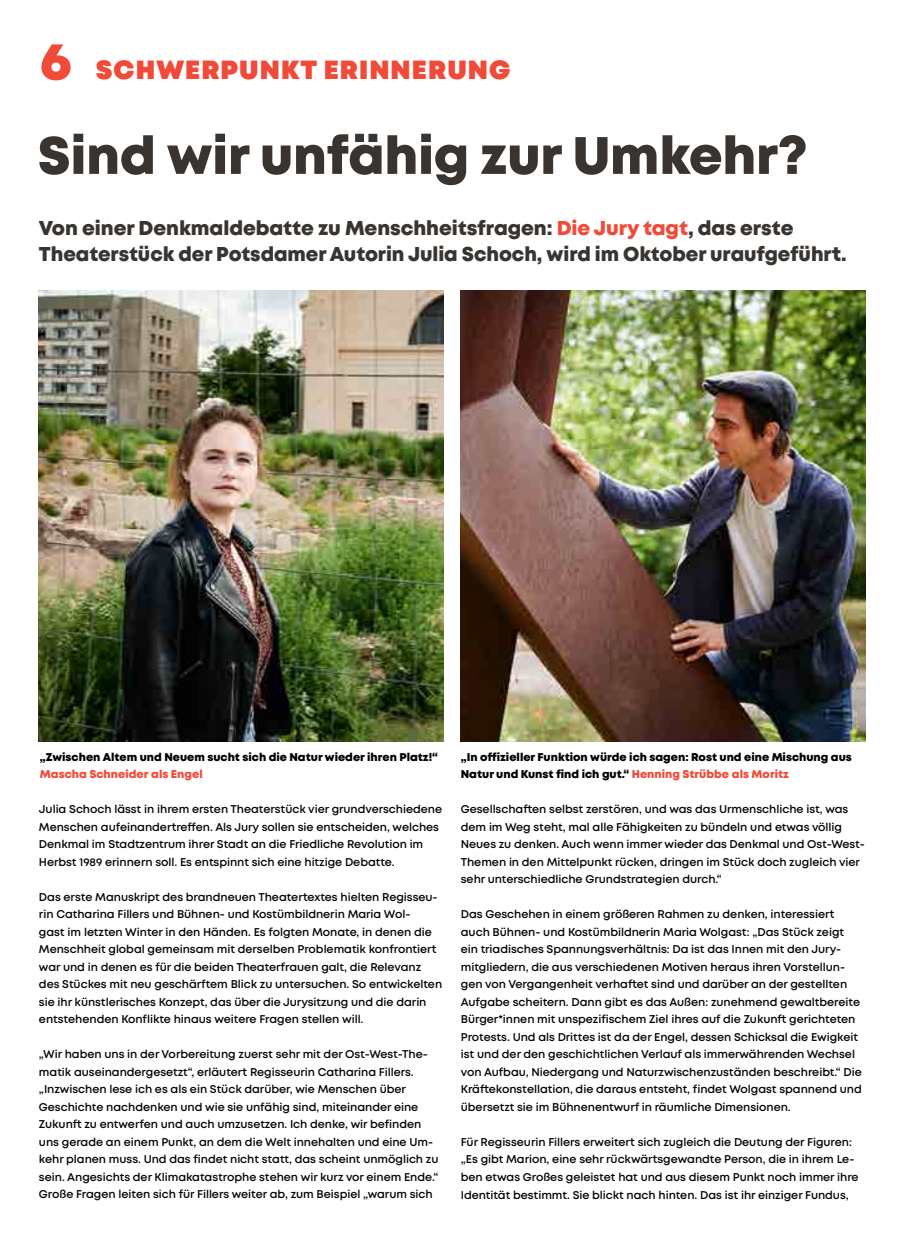
<style>
.page{position:relative;width:904px;height:1241px;background:#fff}
.page>*{position:absolute;margin:0;border:0;box-sizing:border-box;transform-origin:0 0}
.t1{font:800 52.5px "Mont";letter-spacing:-.005em;color:#39342f}
.t2{font:900 52.5px "Mont";color:#f24a39}
.t3{font:900 26.25px "Mont";letter-spacing:.04em;color:#f24a39}
.t4{font:800 20px/26.2px "Mont";letter-spacing:-.005em;color:#39342f}
.t5{font:600 11.25px/17.5px "Mont";letter-spacing:-.005em;color:#000}
.t6{font:800 11.25px/17.5px "Mont";color:#000}
.t7{font:800 11.25px "Mont";color:#f24a39}
.s1{color:#f24a39}
</style>
<div class="page">
<img style="left:39px;top:291px;width:404px;height:450px">
<img style="left:461px;top:291px;width:404px;height:450px">
<h1 class="t2" style="left:40px;top:27px;width:33px">6</h1>
<h2 class="t3" style="left:96px;top:53px;width:416px">SCHWERPUNKT ERINNERUNG</h2>
<h1 class="t1" style="left:38px;top:121px;width:771px">Sind wir unfähig zur Umkehr?</h1>
<h3 class="t4" style="left:39px;top:215px;width:809px">Von einer Denkmaldebatte zu Menschheitsfragen: <span class="s1">Die Jury tagt</span>, das erste<br>Theaterstück der Potsdamer Autorin Julia Schoch, wird im Oktober uraufgeführt.</h3>
<p class="t6" style="left:40px;top:747px;width:400px">„Zwischen Altem und Neuem sucht sich die Natur wieder ihren Platz!“</p>
<p class="t7" style="left:40px;top:766px;width:164px">Mascha Schneider als Engel</p>
<p class="t5" style="left:39px;top:800px;width:404px">Julia Schoch lässt in ihrem ersten Theaterstück vier grundverschiedene Menschen aufeinandertreffen. Als Jury sollen sie entscheiden, welches Denkmal im Stadtzentrum ihrer Stadt an die Friedliche Revolution im Herbst 1989 erinnern soll. Es entspinnt sich eine hitzige Debatte.</p>
<p class="t5" style="left:39px;top:887px;width:405px">Das erste Manuskript des brandneuen Theatertextes hielten Regisseu&shy;rin Catharina Fillers und Bühnen- und Kostümbildnerin Maria Wol-<br>gast im letzten Winter in den Händen. Es folgten Monate, in denen die Menschheit global gemeinsam mit derselben Problematik konfrontiert war und in denen es für die beiden Theaterfrauen galt, die Relevanz des Stückes mit neu geschärftem Blick zu untersuchen. So entwickelten sie ihr künstlerisches Konzept, das über die Jurysitzung und die darin entstehenden Konflikte hinaus weitere Fragen stellen will.</p>
<p class="t5" style="left:39px;top:1045px;width:401px">„Wir haben uns in der Vorbereitung zuerst sehr mit der Ost-West-The&shy;matik auseinandergesetzt“, erläutert Regisseurin Catharina Fillers. „Inzwischen lese ich es als ein Stück darüber, wie Menschen über Geschichte nachdenken und wie sie unfähig sind, miteinander eine Zukunft zu entwerfen und auch umzusetzen. Ich denke, wir befinden uns gerade an einem Punkt, an dem die Welt innehalten und eine Um&shy;kehr planen muss. Und das findet nicht statt, das scheint unmöglich zu sein. Angesichts der Klimakatastrophe stehen wir kurz vor einem Ende.“ Große Fragen leiten sich für Fillers weiter ab, zum Beispiel „warum sich</p>
<p class="t6" style="left:461px;top:747px;width:392px">„In offizieller Funktion würde ich sagen: Rost und eine Mischung aus<br>Natur und Kunst find ich gut.“ <span class="s1">Henning Strübbe als Moritz</span></p>
<p class="t5" style="left:461px;top:800px;width:405px">Gesellschaften selbst zerstören, und was das Urmenschliche ist, was dem im Weg steht, mal alle Fähigkeiten zu bündeln und etwas völlig Neues zu denken. Auch wenn immer wieder das Denkmal und Ost-West-Themen in den Mittelpunkt rücken, dringen im Stück doch zugleich vier sehr unterschiedliche Grundstrategien durch.“</p>
<p class="t5" style="left:461px;top:905px;width:402px">Das Geschehen in einem größeren Rahmen zu denken, interessiert auch Bühnen- und Kostümbildnerin Maria Wolgast: „Das Stück zeigt ein triadisches Spannungsverhältnis: Da ist das Innen mit den Jury&shy;mitgliedern, die aus verschiedenen Motiven heraus ihren Vorstellun&shy;gen von Vergangenheit verhaftet sind und darüber an der gestellten Aufgabe scheitern. Dann gibt es das Außen: zunehmend gewaltbereite Bürger*innen mit unspezifischem Ziel ihres auf die Zukunft gerichteten Protests. Und als Drittes ist da der Engel, dessen Schicksal die Ewigkeit ist und der den geschichtlichen Verlauf als immerwährenden Wechsel von Aufbau, Niedergang und Naturzwischenzuständen beschreibt.“ Die Kräftekonstellation, die daraus entsteht, findet Wolgast spannend und übersetzt sie im Bühnenentwurf in räumliche Dimensionen.</p>
<p class="t5" style="left:461px;top:1133px;width:399px">Für Regisseurin Fillers erweitert sich zugleich die Deutung der Figuren: „Es gibt Marion, eine sehr rückwärtsgewandte Person, die in ihrem Le&shy;ben etwas Großes geleistet hat und aus diesem Punkt noch immer ihre Identität bestimmt. Sie blickt nach hinten. Das ist ihr einziger Fundus,</p>
</div>
